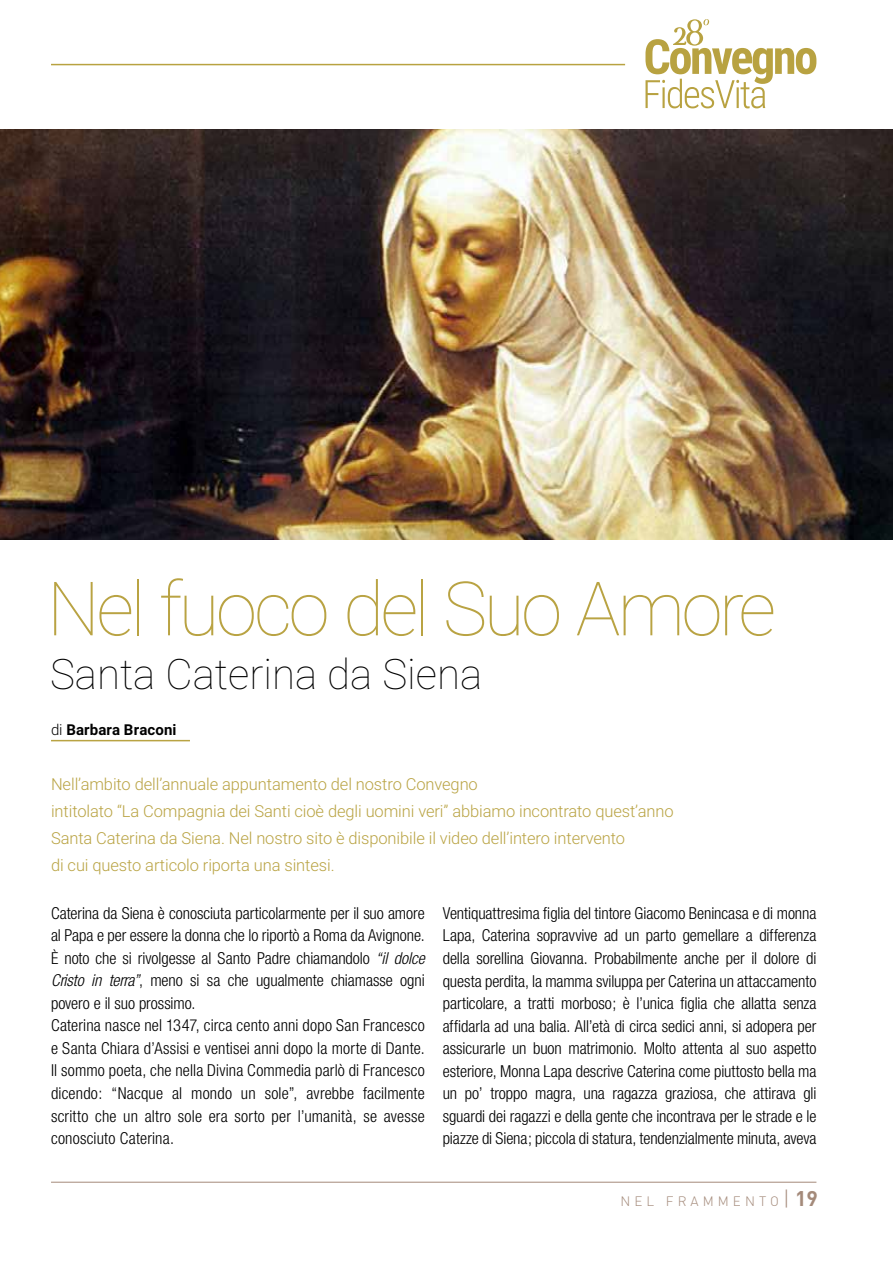
<style>
.page{position:relative;width:893px;height:1263px;background:#fff}
.page>*{position:absolute;margin:0;border:0;box-sizing:border-box;transform-origin:0 0}
.t1{font:100 75px "Roboto";letter-spacing:-.05em;color:#b9a343}
.t2{font:100 42px "Roboto";color:#000}
.t3{font:300 condensed 16.5px/22.5px "Helvetica Neue";letter-spacing:.005em;color:#000}
.t4{font:300 16.5px/27px "Roboto";letter-spacing:-.005em;color:#b9a343}
.t5{font:700 15px "Roboto";letter-spacing:.01em;color:#000}
.t6{font:300 13.5px "DIN";letter-spacing:.3em;color:#a48a7a}
.s1{font-weight:300}
.s2{font-style:italic}
.s3{font-size:21px}
.s4{font-weight:700;font-size:21px}
</style>
<div class="page">
<hr style="left:51px;top:1182px;width:765px;height:1px;background:#a48a7a">
<img style="left:0;top:129px;width:893px;height:410px">
<hr style="left:51px;top:64px;width:574px;height:1px;background:#b8a241">
<svg style="left:645px;top:19px;width:171px;height:89px"></svg>
<hr style="left:51px;top:740px;width:139px;height:1px;background:#b9a343">
<h1 class="t1" style="left:47px;top:556px;width:731px">Nel fuoco del Suo Amore</h1>
<h2 class="t2" style="left:50px;top:644px;width:434px">Santa Caterina da Siena</h2>
<p class="t5" style="left:51px;top:719px;width:127px"><span class="s1">di</span> Barbara Braconi</p>
<p class="t4" style="left:51px;top:769px;width:624px">Nell’ambito dell’annuale appuntamento del nostro Convegno<br>intitolato “La Compagnia dei Santi cioè degli uomini veri” abbiamo incontrato quest’anno Santa Caterina da Siena. Nel nostro sito è disponibile il video dell’intero intervento<br>di cui questo articolo riporta una sintesi.</p>
<p class="t3" style="left:51px;top:902px;width:375px">Caterina da Siena è conosciuta particolarmente per il suo amore al Papa e per essere la donna che lo riportò a Roma da Avignone.<br>È noto che si rivolgesse al Santo Padre chiamandolo <span class="s2">“il dolce Cristo in terra”</span>, meno si sa che ugualmente chiamasse ogni povero e il suo prossimo.<br>Caterina nasce nel 1347, circa cento anni dopo San Francesco e Santa Chiara d’Assisi e ventisei anni dopo la morte di Dante.<br>Il sommo poeta, che nella Divina Commedia parlò di Francesco dicendo: “Nacque al mondo un sole”, avrebbe facilmente scritto che un altro sole era sorto per l’umanità, se avesse conosciuto Caterina.</p>
<p class="t3" style="left:443px;top:902px;width:375px;text-align:justify">Ventiquattresima figlia del tintore Giacomo Benincasa e di monna Lapa, Caterina sopravvive ad un parto gemellare a differenza della sorellina Giovanna. Probabilmente anche per il dolore di questa perdita, la mamma sviluppa per Caterina un attaccamento particolare, a tratti morboso; è l’unica figlia che allatta senza affidarla ad una balia. All’età di circa sedici anni, si adopera per assicurarle un buon matrimonio. Molto attenta al suo aspetto esteriore, Monna Lapa descrive Caterina come piuttosto bella ma un po’ troppo magra, una ragazza graziosa, che attirava gli sguardi dei ragazzi e della gente che incontrava per le strade e le piazze di Siena; piccola di statura, tendenzialmente minuta, aveva</p>
<p class="t6" style="left:620px;top:1193px;width:199px">NEL FRAMMENTO<span class="s3">|</span> <span class="s4">19</span></p>
</div>
